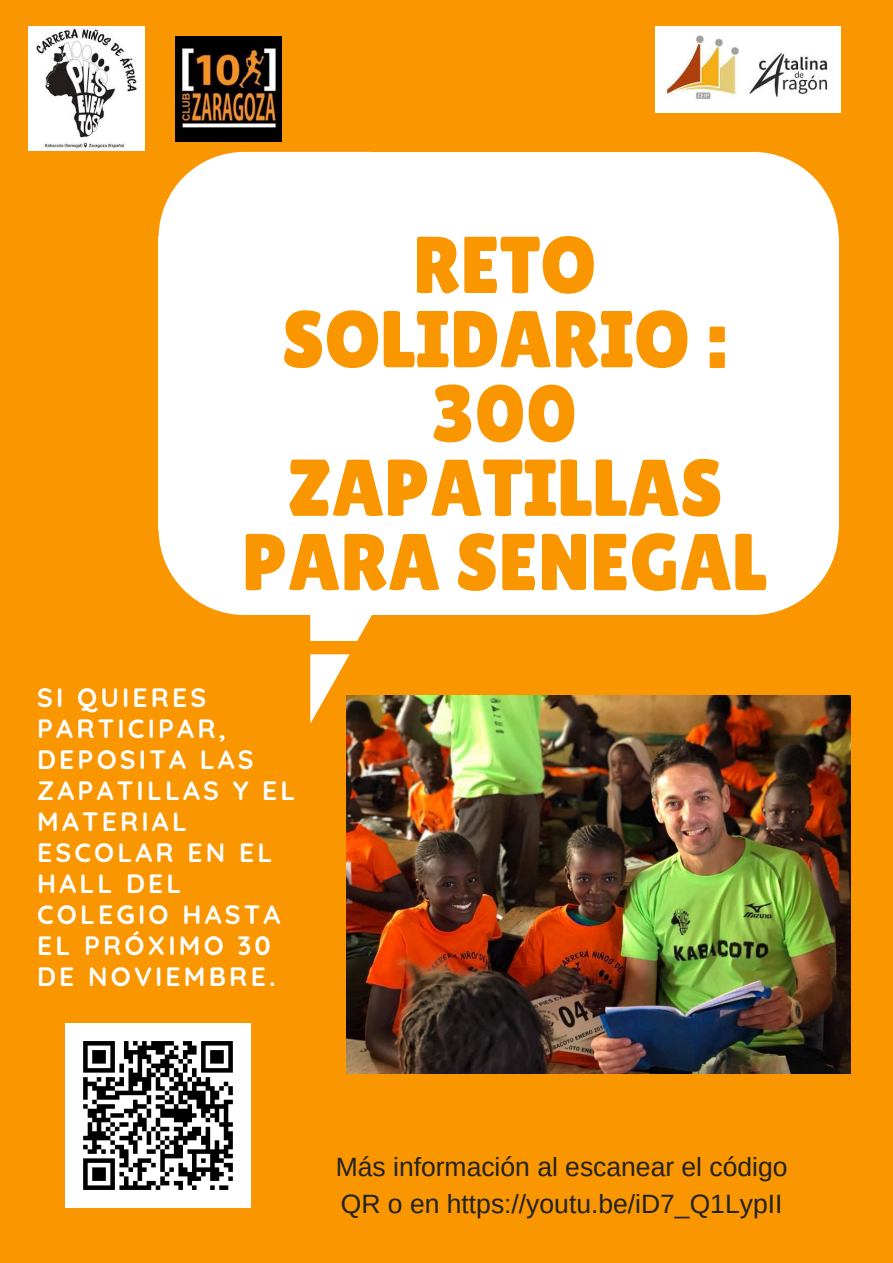
<style>
.page{position:relative;width:893px;height:1263px;background:#f99600}
.page>*{position:absolute;margin:0;border:0;box-sizing:border-box;transform-origin:0 0}
.t1{font:80.4px/74.2px "Lilita One";color:#f99600;text-align:center}
.t2{font:700 26.47px/31px "Quicksand";letter-spacing:.12em;color:#fff}
.t3{font:26.47px/36.6px "Arimo";color:#222}
</style>
<div class="page">
<div style="left:371px;top:529px;width:383px;height:86px;background:#fff"></div>
<svg style="left:754px;top:530px;width:85px;height:85px"></svg>
<svg style="left:754px;top:152px;width:85px;height:84px"></svg>
<div style="left:753px;top:236px;width:86px;height:294px;background:#fff"></div>
<div style="left:371px;top:152px;width:383px;height:86px;background:#fff"></div>
<div style="left:371px;top:236px;width:383px;height:294px;background:#fff"></div>
<div style="left:159px;top:236px;width:213px;height:294px;background:#fff"></div>
<svg style="left:159px;top:152px;width:212px;height:84px;background:#fef5e7"></svg>
<svg style="left:159px;top:530px;width:542px;height:194px"></svg>
<hr style="left:302px;top:641px;width:399px;height:2px;background:#f99600">
<img style="left:655px;top:26px;width:185px;height:87px">
<img style="left:29px;top:26px;width:116px;height:124px">
<img style="left:347px;top:696px;width:504px;height:378px">
<img style="left:66px;top:1023px;width:184px;height:185px">
<img style="left:176px;top:36px;width:105px;height:106px">
<h1 class="t1" style="left:242px;top:228px;width:527px">RETO<br>SOLIDARIO :<br>300<br>ZAPATILLAS<br>PARA SENEGAL</h1>
<p class="t2" style="left:37px;top:682px;width:260px">SI QUIERES<br>PARTICIPAR,<br>DEPOSITA LAS<br>ZAPATILLAS Y EL<br>MATERIAL<br>ESCOLAR EN EL<br>HALL DEL<br>COLEGIO HASTA<br>EL PRÓXIMO 30<br>DE NOVIEMBRE.</p>
<p class="t3" style="left:336px;top:1149px;width:453px">Más información al escanear el código<br>QR o en https://youtu.be/iD7_Q1LypII</p>
</div>
